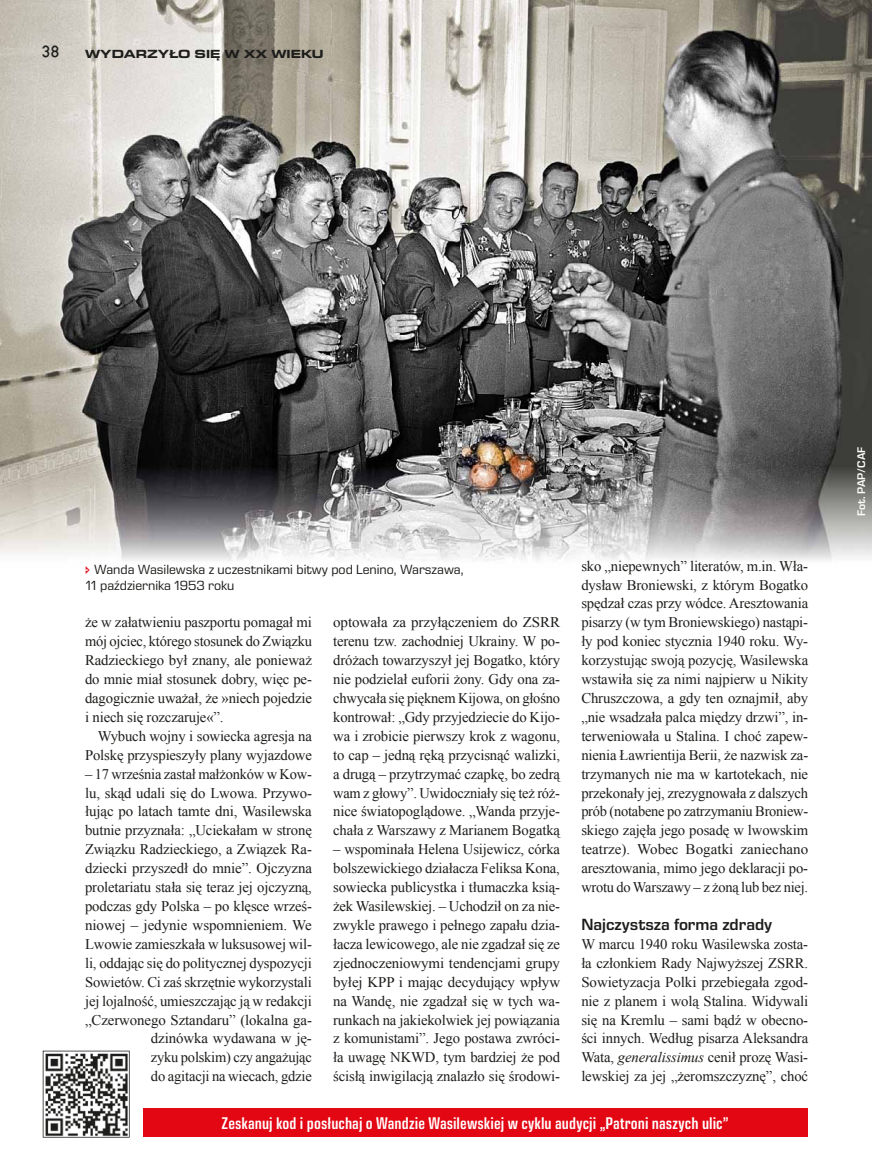
<style>
.page{position:relative;width:872px;height:1170px;background:#fff}
.page>*{position:absolute;margin:0;border:0;box-sizing:border-box;transform-origin:0 0}
.t1{font:600 condensed 17.25px "Eurostile Next LT Pro";letter-spacing:.005em;color:#fff}
.t2{font:600 16.5px "Eurostile Next LT Pro";color:#1d1d1b}
.t3{font:14.7px/18.9px "Times New Roman";letter-spacing:-.01em;color:#1d1d1b;text-align:justify}
.t4{font:13.5px/16.2px "Eurostile Next LT Pro";color:#1d1d1b}
.t5{font:700 expanded 12px "Eurostile Next LT Pro";color:#1d1d1b}
.t6{font:12px "Copystruct Normal";color:#1d1d1b}
.t7{font:600 11.25px "Eurostile Next LT Pro";letter-spacing:-.005em;color:#fff}
.s1{font-style:italic}
</style>
<div class="page">
<img style="left:0;top:0;width:871px;height:561px">
<div style="left:143px;top:1108px;width:664px;height:29px;background:#e30613"></div>
<svg style="left:43px;top:1050px;width:87px;height:87px"></svg>
<p class="t6" style="left:43px;top:44px;width:19px">38</p>
<p class="t5" style="left:85px;top:47px;width:240px">WYDARZYŁO SIĘ W XX WIEKU</p>
<p class="t4" style="left:86px;top:561px;width:379px;text-indent:9px">Wanda Wasilewska z uczestnikami bitwy pod Lenino, Warszawa,<br>11 października 1953 roku</p>
<p class="t3" style="left:85px;top:612px;width:228px">że w załatwieniu paszportu pomagał mi mój ojciec, którego stosunek do Związku Radzieckiego był znany, ale ponieważ do mnie miał stosunek dobry, więc pe&shy;dagogicznie uważał, że »niech pojedzie i niech się rozczaruje«”.</p>
<p class="t3" style="left:85px;top:726px;width:228px;text-align:right">Wybuch wojny i sowiecka agresja na<br>Polskę przyspieszyły plany wyjazdowe</p>
<p class="t3" style="left:85px;top:764px;width:228px;text-align:right">– 17 września zastał małżonków w Kow&shy;lu, skąd udali się do Lwowa. Przywo&shy;łując po latach tamte dni, Wasilewska butnie przyznała: „Uciekałam w stronę Związku Radzieckiego, a Związek Ra&shy;dziecki przyszedł do mnie”. Ojczyzna proletariatu stała się teraz jej ojczyzną, podczas gdy Polska – po klęsce wrześ&shy;niowej – jedynie wspomnieniem. We Lwowie zamieszkała w luksusowej wil&shy;li, oddając się do politycznej dyspozycji Sowietów. Ci zaś skrzętnie wykorzystali jej lojalność, umieszczając ją w redakcji „Czerwonego Sztandaru” (lokalna ga&shy;dzinówka wydawana w ję-<br>zyku polskim) czy angażując<br>do agitacji na wiecach, gdzie</p>
<p class="t3" style="left:333px;top:612px;width:228px">optowała za przyłączeniem do ZSRR terenu tzw. zachodniej Ukrainy. W po&shy;dróżach towarzyszył jej Bogatko, który nie podzielał euforii żony. Gdy ona za&shy;chwycała się pięknem Kijowa, on głośno kontrował: „Gdy przyjedziecie do Kijo&shy;wa i zrobicie pierwszy krok z wagonu, to cap – jedną ręką przycisnąć walizki, a drugą – przytrzymać czapkę, bo zedrą wam z głowy”. Uwidoczniały się też róż&shy;nice światopoglądowe. „Wanda przyje&shy;chała z Warszawy z Marianem Bogatką</p>
<p class="t3" style="left:333px;top:839px;width:228px">– wspominała Helena Usijewicz, córka bolszewickiego działacza Feliksa Kona, sowiecka publicystka i tłumaczka ksią&shy;żek Wasilewskiej. – Uchodził on za nie&shy;zwykle prawego i pełnego zapału dzia&shy;łacza lewicowego, ale nie zgadzał się ze zjednoczeniowymi tendencjami grupy byłej KPP i mając decydujący wpływ na Wandę, nie zgadzał się w tych wa&shy;runkach na jakiekolwiek jej powiązania z komunistami”. Jego postawa zwróci&shy;ła uwagę NKWD, tym bardziej że pod ścisłą inwigilacją znalazło się środowi-</p>
<p class="t3" style="left:581px;top:556px;width:228px">sko „niepewnych” literatów, m.in. Wła&shy;dysław Broniewski, z którym Bogatko spędzał czas przy wódce. Aresztowania pisarzy (w tym Broniewskiego) nastąpi&shy;ły pod koniec stycznia 1940 roku. Wy&shy;korzystując swoją pozycję, Wasilewska wstawiła się za nimi najpierw u Nikity Chruszczowa, a gdy ten oznajmił, aby „nie wsadzała palca między drzwi”, in&shy;terweniowała u Stalina. I choć zapew&shy;nienia Ławrientija Berii, że nazwisk za&shy;trzymanych nie ma w kartotekach, nie przekonały jej, zrezygnowała z dalszych prób (notabene po zatrzymaniu Broniew&shy;skiego zajęła jego posadę w lwowskim teatrze). Wobec Bogatki zaniechano aresztowania, mimo jego deklaracji po&shy;wrotu do Warszawy – z żoną lub bez niej.</p>
<p class="t2" style="left:581px;top:915px;width:192px">Najczystsza forma zdrady</p>
<p class="t3" style="left:581px;top:934px;width:228px">W marcu 1940 roku Wasilewska zosta&shy;ła członkiem Rady Najwyższej ZSRR.<br>Sowietyzacja Polki przebiegała zgod&shy;nie z planem i wolą Stalina. Widywali się na Kremlu – sami bądź w obecno&shy;ści innych. Według pisarza Aleksandra Wata, <span class="s1">generalissimus</span> cenił prozę Wasi&shy;lewskiej za jej „żeromszczyznę”, choć</p>
<p class="t1" style="left:221px;top:1113px;width:508px">Zeskanuj kod i posłuchaj o Wandzie Wasilewskiej w cyklu audycji „Patroni naszych ulic”</p>
<p class="t7" style="left:855px;top:516px;width:71px;rotate:-90deg">Fot. PAP/CAF</p>
</div>
